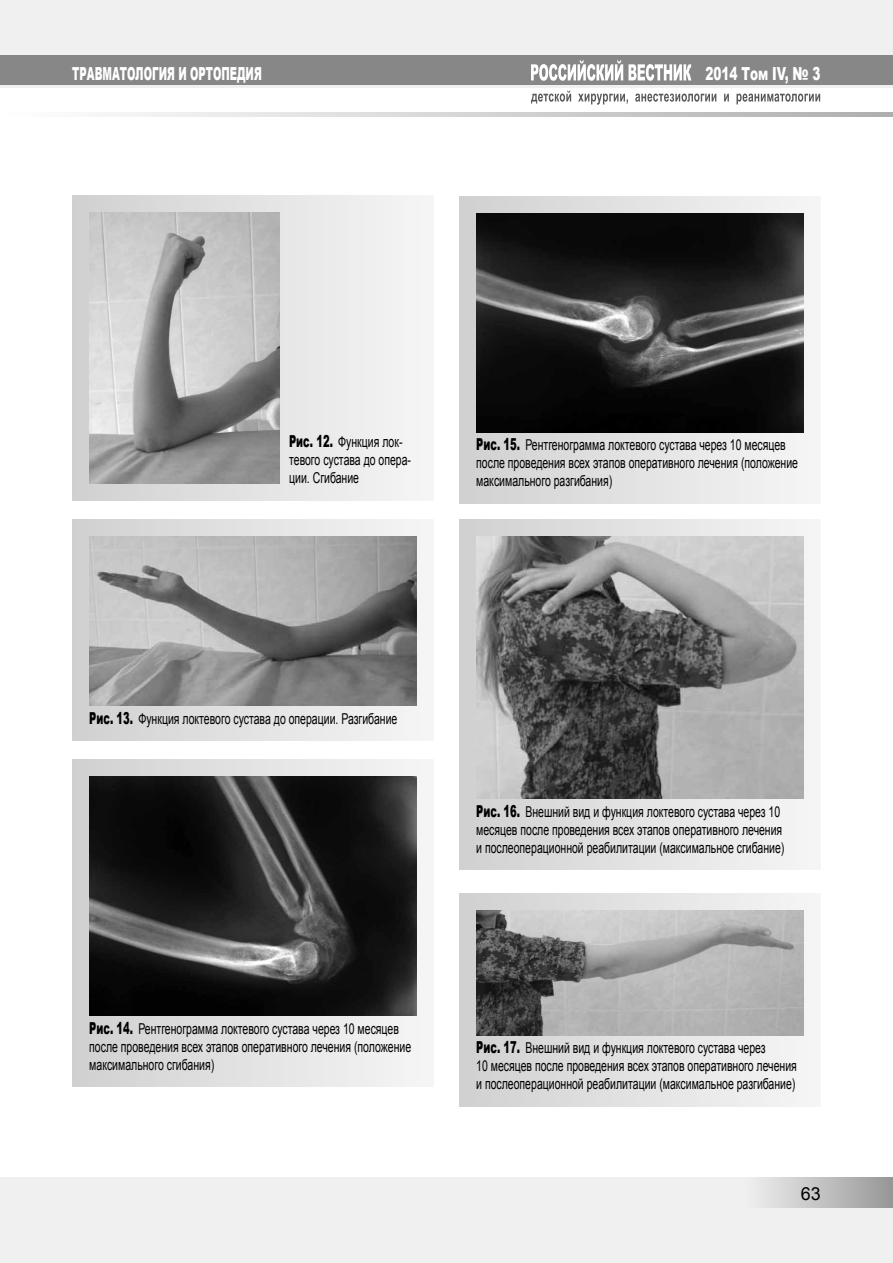
<style>
.page{position:relative;width:893px;height:1263px;background:#fff}
.page>*{position:absolute;margin:0;border:0;box-sizing:border-box;transform-origin:0 0}
.t1{font:900 18px "Arial";color:#fff;scale:.56 1}
.t2{font:900 18px "Arial";color:#fff;scale:.67 1}
.t3{font:18px "Arial";color:#000}
.t4{font:15px/18px "Arial";color:#000;scale:.7 1}
.s1{font-weight:900;font-size:16.5px}
</style>
<div class="page">
<div style="left:0;top:1178px;width:893px;height:85px;background:#f0f0f0"></div>
<div style="left:744px;top:1178px;width:149px;height:30px;background:linear-gradient(to right,#f1f1f1,#979797)"></div>
<div style="left:0;top:0;width:893px;height:87px;background:#f0f0f0"></div>
<div style="left:0;top:55px;width:893px;height:30px;background:#878787"></div>
<svg style="left:119px;top:113px;width:774px;height:4px;background:#d2d1d1"></svg>
<svg style="left:531px;top:60px;width:160px;height:21px"></svg>
<svg style="left:531px;top:91px;width:289px;height:14px"></svg>
<div style="left:72px;top:519px;width:362px;height:222px;background:linear-gradient(to right,#d0d0d0,#f6f6f6)"></div>
<img style="left:89px;top:536px;width:328px;height:170px">
<div style="left:72px;top:196px;width:362px;height:304px;background:linear-gradient(to right,#cfcfce,#f5f5f5)"></div>
<img style="left:89px;top:213px;width:191px;height:270px">
<div style="left:72px;top:760px;width:362px;height:327px;background:linear-gradient(to right,#cdcdcc,#f1f1f1)"></div>
<img style="left:89px;top:777px;width:328px;height:239px">
<div style="left:459px;top:196px;width:362px;height:307px;background:linear-gradient(to right,#ccc,#f1f1f1)"></div>
<img style="left:476px;top:213px;width:328px;height:219px">
<div style="left:459px;top:519px;width:362px;height:351px;background:linear-gradient(to right,#d1d0d0,#f6f6f6)"></div>
<img style="left:476px;top:536px;width:328px;height:263px">
<div style="left:459px;top:893px;width:362px;height:213px;background:linear-gradient(to right,#cecece,#f5f5f5)"></div>
<img style="left:476px;top:910px;width:328px;height:125px">
<p class="t1" style="left:72px;top:61px;width:340px">ТРАВМАТОЛОГИЯ И ОРТОПЕДИЯ</p>
<p class="t2" style="left:706px;top:61px;width:173px">2014 Том IV, № 3</p>
<p class="t4" style="left:289px;top:433px;width:176px"><span class="s1">Рис. 12.</span> Функция лок&shy;тевого сустава до опера&shy;ции. Сгибание</p>
<p class="t4" style="left:476px;top:436px;width:461px"><span class="s1">Рис. 15.</span> Рентгенограмма локтевого сустава через 10 месяцев после проведения всех этапов оперативного лечения (положение максимального разгибания)</p>
<p class="t4" style="left:89px;top:710px;width:442px"><span class="s1">Рис. 13.</span> Функция локтевого сустава до операции. Разгибание</p>
<p class="t4" style="left:476px;top:802px;width:442px"><span class="s1">Рис. 16.</span> Внешний вид и функция локтевого сустава через 10 месяцев после проведения всех этапов оперативного лечения и послеоперационной реабилитации (максимальное сгибание)</p>
<p class="t4" style="left:89px;top:1019px;width:461px"><span class="s1">Рис. 14.</span> Рентгенограмма локтевого сустава через 10 месяцев после проведения всех этапов оперативного лечения (положение максимального сгибания)</p>
<p class="t4" style="left:476px;top:1039px;width:460px"><span class="s1">Рис. 17.</span> Внешний вид и функция локтевого сустава через<br>10 месяцев после проведения всех этапов оперативного лечения и послеоперационной реабилитации (максимальное разгибание)</p>
<p class="t3" style="left:801px;top:1181px;width:22px">63</p>
</div>
